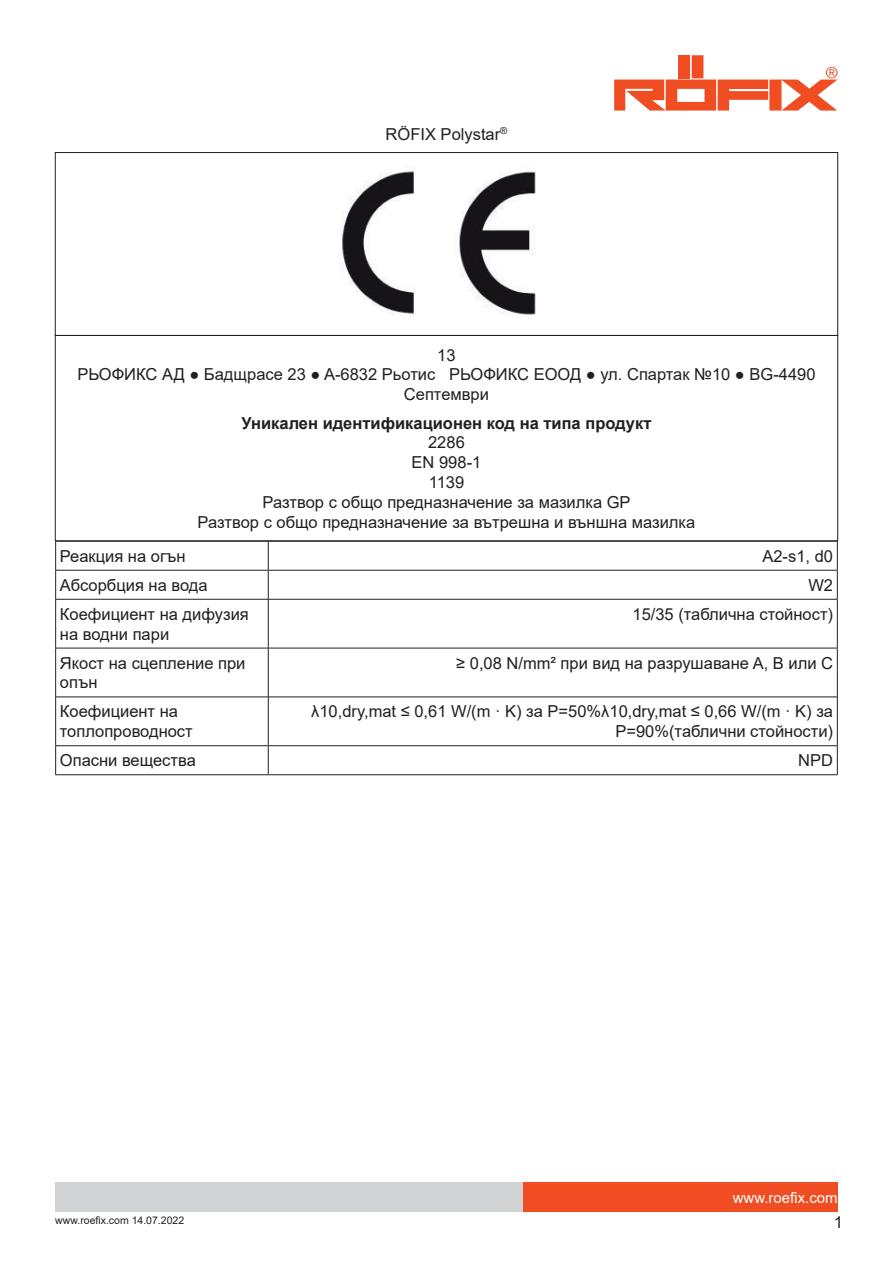
<style>
.page{position:relative;width:893px;height:1263px;background:#fff}
.page>*{position:absolute;margin:0;border:0;box-sizing:border-box;transform-origin:0 0}
.t1{font:16.5px/19.8px "Arial";color:#231f20}
.t2{font:700 16.5px "Arial";color:#231f20}
.t3{font:15px "Arial";color:#fff}
.t4{font:10.5px "Arial";color:#231f20}
</style>
<div class="page">
<div style="left:523px;top:1182px;width:315px;height:30px;background:#f04d22"></div>
<div style="left:55px;top:1182px;width:468px;height:30px;background:#d1d2d4"></div>
<div style="left:692px;top:55px;width:11px;height:23px;background:#f04d22"></div>
<div style="left:678px;top:55px;width:12px;height:23px;background:#f04d22"></div>
<svg style="left:614px;top:67px;width:223px;height:44px"></svg>
<img style="left:342px;top:166px;width:194px;height:149px">
<div style="left:55px;top:152px;width:783px;height:184px;border:1px solid #231f20"></div>
<div style="left:55px;top:335px;width:783px;height:206px;border:1px solid #231f20"></div>
<hr style="left:55px;top:541px;width:213px;height:1px;background:#231f20">
<hr style="left:268px;top:541px;width:570px;height:1px;background:#231f20">
<hr style="left:55px;top:570px;width:213px;height:1px;background:#231f20">
<svg style="left:55px;top:542px;width:1px;height:57px"></svg>
<hr style="left:268px;top:570px;width:570px;height:1px;background:#231f20">
<svg style="left:268px;top:542px;width:1px;height:57px"></svg>
<svg style="left:837px;top:542px;width:1px;height:57px"></svg>
<hr style="left:55px;top:599px;width:1px;height:49px;background:#231f20">
<hr style="left:268px;top:599px;width:1px;height:49px;background:#231f20">
<hr style="left:837px;top:599px;width:1px;height:49px;background:#231f20">
<hr style="left:55px;top:648px;width:213px;height:1px;background:#231f20">
<hr style="left:55px;top:648px;width:1px;height:49px;background:#231f20">
<hr style="left:268px;top:648px;width:570px;height:1px;background:#231f20">
<hr style="left:268px;top:648px;width:1px;height:49px;background:#231f20">
<hr style="left:837px;top:648px;width:1px;height:49px;background:#231f20">
<hr style="left:55px;top:697px;width:1px;height:48px;background:#231f20">
<hr style="left:268px;top:697px;width:1px;height:48px;background:#231f20">
<hr style="left:837px;top:697px;width:1px;height:48px;background:#231f20">
<hr style="left:55px;top:745px;width:213px;height:1px;background:#231f20">
<svg style="left:55px;top:746px;width:1px;height:28px"></svg>
<hr style="left:268px;top:745px;width:570px;height:1px;background:#231f20">
<svg style="left:268px;top:746px;width:1px;height:28px"></svg>
<svg style="left:837px;top:746px;width:1px;height:28px"></svg>
<hr style="left:55px;top:774px;width:213px;height:1px;background:#231f20">
<hr style="left:268px;top:774px;width:570px;height:1px;background:#231f20">
<hr style="left:56px;top:599px;width:212px;height:1px;background:#231f20">
<hr style="left:268px;top:599px;width:569px;height:1px;background:#231f20">
<hr style="left:56px;top:697px;width:212px;height:1px;background:#231f20">
<hr style="left:268px;top:697px;width:569px;height:1px;background:#231f20">
<p class="t1" style="left:386px;top:124px;width:123px">RÖFIX Polystar<sup>®</sup></p>
<p class="t1" style="left:77px;top:345px;width:739px;text-align:center">13<br>РЬОФИКС АД ● Бадщрасе 23 ● A-6832 Рьотис РЬОФИКС ЕООД ● ул. Спартак №10 ● BG-4490<br>Септември</p>
<p class="t2" style="left:241px;top:411px;width:411px">Уникален идентификационен код на типа продукт</p>
<p class="t1" style="left:198px;top:432px;width:499px;text-align:center">2286<br>EN 998-1<br>1139<br>Разтвор с общо предназначение за мазилка GP<br>Разтвор с общо предназначение за вътрешна и външна мазилка</p>
<p class="t1" style="left:60px;top:546px;width:127px">Реакция на огън</p>
<p class="t1" style="left:762px;top:546px;width:72px">A2-s1, d0</p>
<p class="t1" style="left:60px;top:575px;width:149px">Абсорбция на вода</p>
<p class="t1" style="left:808px;top:575px;width:26px">W2</p>
<p class="t1" style="left:60px;top:604px;width:190px">Коефициент на дифузия на водни пари</p>
<p class="t1" style="left:632px;top:604px;width:202px">15/35 (таблична стойност)</p>
<p class="t1" style="left:60px;top:653px;width:187px">Якост на сцепление при опън</p>
<p class="t1" style="left:456px;top:653px;width:378px">≥ 0,08 N/mm² при вид на разрушаване A, B или C</p>
<p class="t1" style="left:60px;top:702px;width:134px">Коефициент на топлопроводност</p>
<p class="t1" style="left:311px;top:702px;width:523px;text-align:right">λ10,dry,mat ≤ 0,61 W/(m · K) за P=50%λ10,dry,mat ≤ 0,66 W/(m · K) за<br>P=90%(таблични стойности)</p>
<p class="t1" style="left:60px;top:750px;width:137px">Опасни вещества</p>
<p class="t1" style="left:798px;top:750px;width:36px">NPD</p>
<p class="t4" style="left:55px;top:1213px;width:130px">www.roefix.com 14.07.2022</p>
<p class="t3" style="left:733px;top:1187px;width:107px">www.roefix.com</p>
<p class="t1" style="left:834px;top:1212px;width:11px">1</p>
</div>
